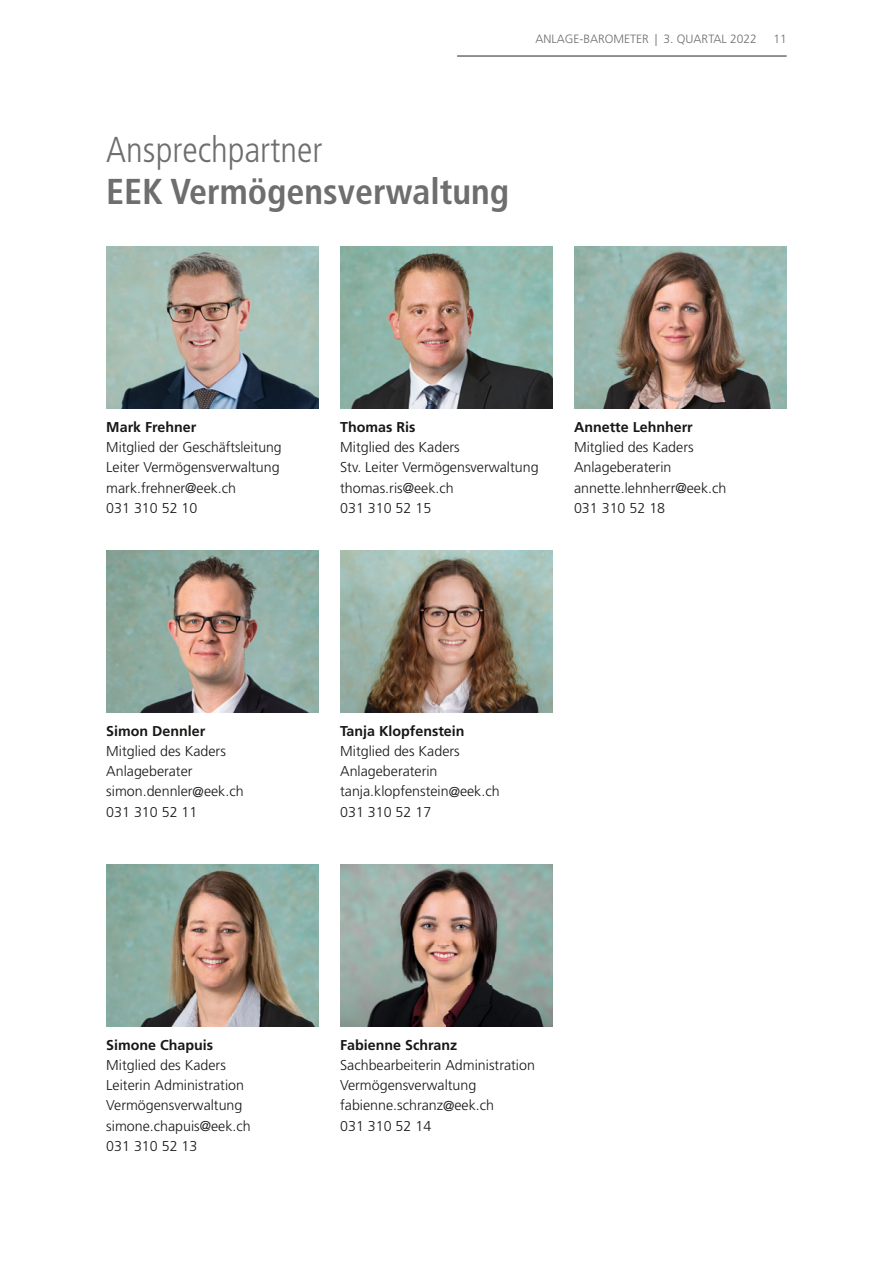
<style>
.page{position:relative;width:893px;height:1263px;background:#fff}
.page>*{position:absolute;margin:0;border:0;box-sizing:border-box;transform-origin:0 0}
.t1{font:700 condensed 36px "Frutiger LT Std";color:#6e6e6e}
.t2{font:300 condensed 36px "Frutiger LT Std";color:#6e6e6e}
.t3{font:300 14.25px/20.2px "Frutiger LT Std";color:#181716}
.t4{font:700 14.25px "Frutiger LT Std";color:#181716}
.t5{font:300 12px "Frutiger LT Std";color:#6e6e6e}
</style>
<div class="page">
<hr style="left:457px;top:55px;width:330px;height:2px;background:#6e6e6e">
<img style="left:106px;top:246px;width:213px;height:162px">
<img style="left:340px;top:246px;width:213px;height:162px">
<img style="left:574px;top:246px;width:213px;height:162px">
<img style="left:106px;top:550px;width:213px;height:162px">
<img style="left:106px;top:864px;width:213px;height:162px">
<img style="left:340px;top:550px;width:213px;height:162px">
<img style="left:340px;top:864px;width:213px;height:162px">
<p class="t5" style="left:536px;top:32px;width:223px">ANLAGE-BAROMETER | 3. QUARTAL 2022</p>
<p class="t5" style="left:773px;top:32px;width:15px">11</p>
<h1 class="t2" style="left:106px;top:129px;width:218px">Ansprechpartner</h1>
<h1 class="t1" style="left:106px;top:170px;width:404px">EEK Vermögensverwaltung</h1>
<p class="t4" style="left:106px;top:418px;width:92px">Mark Frehner</p>
<p class="t3" style="left:106px;top:437px;width:177px">Mitglied der Geschäftsleitung<br>Leiter Vermögensverwaltung mark.frehner@eek.ch<br>031 310 52 10</p>
<p class="t4" style="left:340px;top:418px;width:77px">Thomas Ris</p>
<p class="t3" style="left:340px;top:437px;width:200px">Mitglied des Kaders<br>Stv. Leiter Vermögensverwaltung thomas.ris@eek.ch<br>031 310 52 15</p>
<p class="t4" style="left:574px;top:418px;width:120px">Annette Lehnherr</p>
<p class="t3" style="left:574px;top:437px;width:154px">Mitglied des Kaders<br>Anlageberaterin annette.lehnherr@eek.ch<br>031 310 52 18</p>
<p class="t4" style="left:106px;top:722px;width:100px">Simon Dennler</p>
<p class="t3" style="left:106px;top:741px;width:139px">Mitglied des Kaders<br>Anlageberater simon.dennler@eek.ch<br>031 310 52 11</p>
<p class="t4" style="left:340px;top:722px;width:126px">Tanja Klopfenstein</p>
<p class="t3" style="left:340px;top:741px;width:161px">Mitglied des Kaders<br>Anlageberaterin tanja.klopfenstein@eek.ch<br>031 310 52 17</p>
<p class="t4" style="left:106px;top:1036px;width:108px">Simone Chapuis</p>
<p class="t3" style="left:106px;top:1055px;width:146px">Mitglied des Kaders<br>Leiterin Administration<br>Vermögensverwaltung simone.chapuis@eek.ch<br>031 310 52 13</p>
<p class="t4" style="left:340px;top:1036px;width:119px">Fabienne Schranz</p>
<p class="t3" style="left:340px;top:1055px;width:196px">Sachbearbeiterin Administration<br>Vermögensverwaltung fabienne.schranz@eek.ch<br>031 310 52 14</p>
</div>
